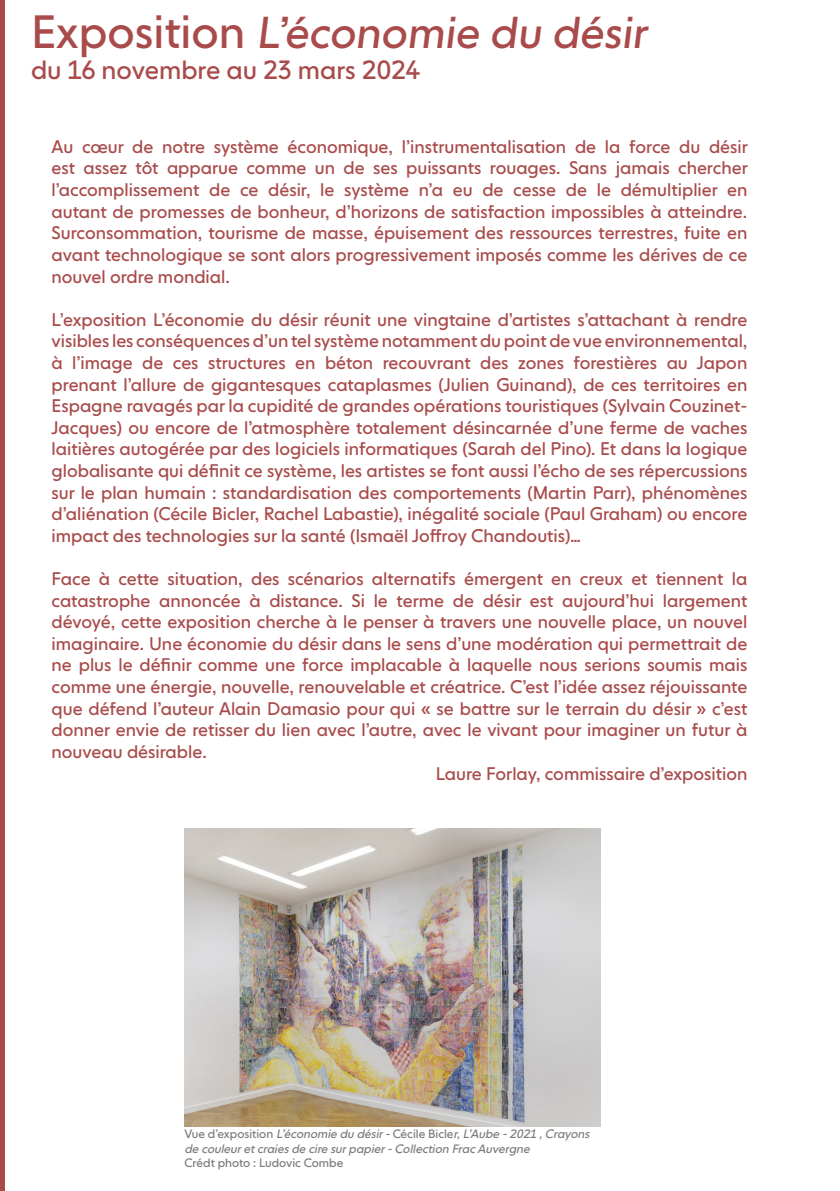
<style>
.page{position:relative;width:840px;height:1191px;background:#fff}
.page>*{position:absolute;margin:0;border:0;box-sizing:border-box;transform-origin:0 0}
.t1{font:44px "NEXT";color:#a94b4b}
.t2{font:26px "NEXT";color:#a94b4b}
.t3{font:18px/21.6px "NEXT";color:#a94b4b;text-align:justify}
.t4{font:italic 12px/14.4px "NEXT";color:#7a7c7f}
.t5{font:12px "NEXT";color:#7a7c7f}
.s1{font-size:46px}
.s2{font-style:normal}
</style>
<div class="page">
<hr style="left:0;top:0;width:4px;height:1191px;background:#a94b4b">
<img style="left:184px;top:828px;width:416px;height:298px">
<p class="t1" style="left:31px;top:6px;width:623px"><span class="s1">Exposition</span> L’économie du désir</p>
<p class="t2" style="left:31px;top:55px;width:390px">du 16 novembre au 23 mars 2024</p>
<p class="t3" style="left:52px;top:136px;width:697px">Au cœur de notre système économique, l’instrumentalisation de la force du désir est assez tôt apparue comme un de ses puissants rouages. Sans jamais chercher l’accomplissement de ce désir, le système n’a eu de cesse de le démultiplier en autant de promesses de bonheur, d’horizons de satisfaction impossibles à atteindre.<br>Surconsommation, tourisme de masse, épuisement des ressources terrestres, fuite en avant technologique se sont alors progressivement imposés comme les dérives de ce nouvel ordre mondial.</p>
<p class="t3" style="left:52px;top:309px;width:697px">L’exposition L’économie du désir réunit une vingtaine d’artistes s’attachant à rendre visibles les conséquences d’un tel système notamment du point de vue environnemental, à l’image de ces structures en béton recouvrant des zones forestières au Japon prenant l’allure de gigantesques cataplasmes (Julien Guinand), de ces territoires en Espagne ravagés par la cupidité de grandes opérations touristiques (Sylvain Couzinet-Jacques) ou encore de l’atmosphère totalement désincarnée d’une ferme de vaches laitières autogérée par des logiciels informatiques (Sarah del Pino). Et dans la logique globalisante qui définit ce système, les artistes se font aussi l’écho de ses répercussions sur le plan humain : standardisation des comportements (Martin Parr), phénomènes d’aliénation (Cécile Bicler, Rachel Labastie), inégalité sociale (Paul Graham) ou encore impact des technologies sur la santé (Ismaël Joffroy Chandoutis)…</p>
<p class="t3" style="left:52px;top:568px;width:697px">Face à cette situation, des scénarios alternatifs émergent en creux et tiennent la catastrophe annoncée à distance. Si le terme de désir est aujourd’hui largement dévoyé, cette exposition cherche à le penser à travers une nouvelle place, un nouvel imaginaire. Une économie du désir dans le sens d’une modération qui permettrait de ne plus le définir comme une force implacable à laquelle nous serions soumis mais comme une énergie, nouvelle, renouvelable et créatrice. C’est l’idée assez réjouissante que défend l’auteur Alain Damasio pour qui « se battre sur le terrain du désir » c’est donner envie de retisser du lien avec l’autre, avec le vivant pour imaginer un futur à nouveau désirable.</p>
<p class="t3" style="left:435px;top:762px;width:313px">Laure Forlay, commissaire d’exposition</p>
<p class="t4" style="left:184px;top:1126px;width:409px"><span class="s2">Vu e d ’ex p o s i t i o n</span> L’économie du désir-<span class="s2">C é c i l e B i c l e</span> r,L’Aube -2021 ,Crayons de couleuretcraiesde cire surpapier-Collection Frac Auvergne</p>
<p class="t5" style="left:184px;top:1155px;width:160px">Crédt photo : Ludovic Combe</p>
</div>
